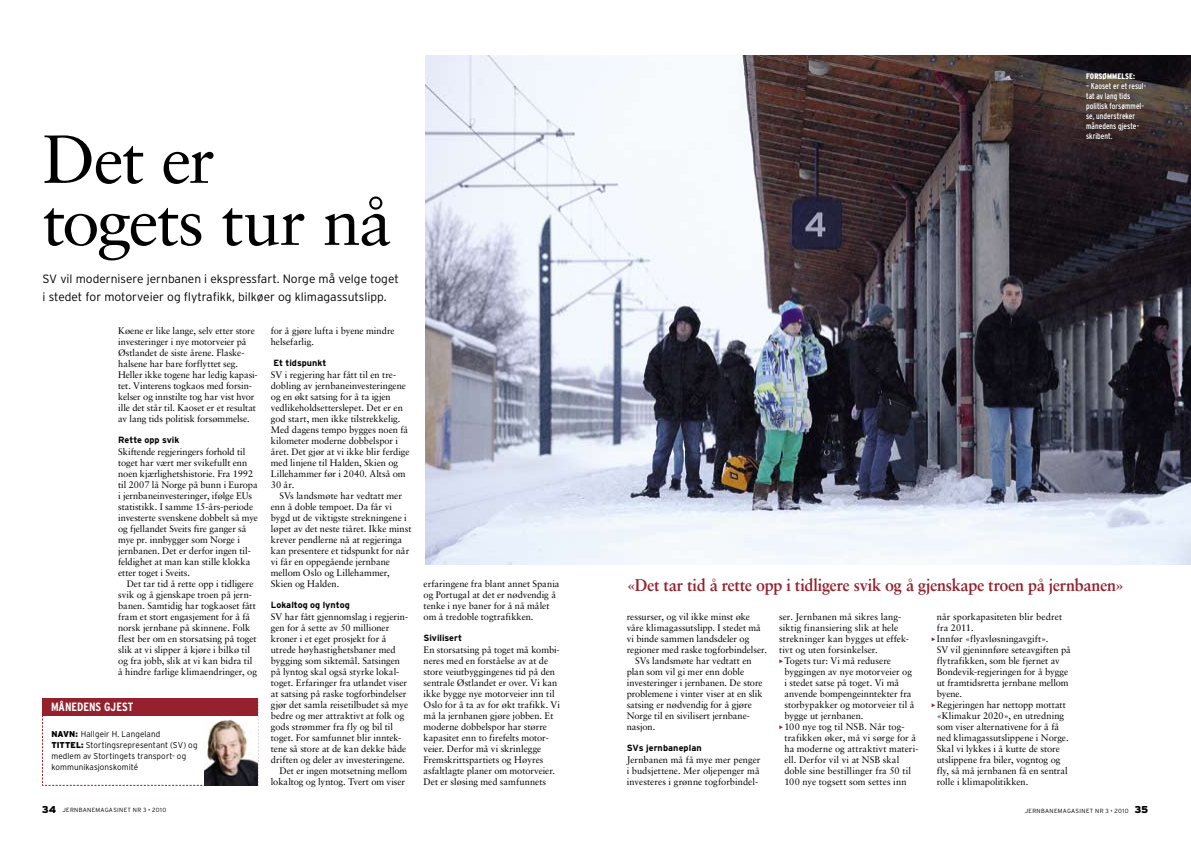
<style>
.page{position:relative;width:1191px;height:842px;background:#fff}
.page>*{position:absolute;margin:0;border:0;box-sizing:border-box;transform-origin:0 0}
.t1{font:68px/62px "Sabon";letter-spacing:-.03em;color:#000}
.t2{font:700 17px "Sabon";letter-spacing:-.015em;color:#94212d;scale:.95 1}
.t3{font:300 12px/18px "Interstate";color:#000}
.t4{font:700 condensed 12px "Interstate";color:#fff}
.t5{font:9.5px/11px "Sabon";letter-spacing:-.005em;color:#000}
.t6{font:9.5px "Sabon";letter-spacing:.015em;color:#000}
.t7{font:700 9px "Interstate";color:#000}
.t8{font:300 8.5px/11px "Interstate";letter-spacing:.015em;color:#000;scale:.95 1}
.t9{font:condensed 8.5px/10px "Interstate";color:#fff;scale:.95 1}
.t10{font:900 condensed 8px "Interstate";letter-spacing:.015em;color:#fff;scale:.95 1}
.t11{font:300 6px "Interstate";letter-spacing:.055em;color:#000}
.s1{font-weight:900}
.s2{font-weight:900;font-size:10px}
</style>
<div class="page">
<svg style="left:42px;top:698px;width:216px;height:88px"></svg>
<img style="left:205px;top:715px;width:52px;height:70px">
<div style="left:43px;top:698px;width:215px;height:17px;background:#94212d"></div>
<img style="left:425px;top:55px;width:766px;height:509px">
<h1 class="t1" style="left:43px;top:128px;width:352px">Det er togets tur nå</h1>
<p class="t3" style="left:43px;top:269px;width:358px">SV vil modernisere jernbanen i ekspressfart. Norge må velge toget i stedet for motorveier og flytrafikk, bilkøer og klimagassutslipp.</p>
<p class="t5" style="left:118px;top:325px;width:141px">Køene er like lange, selv etter store investeringer i nye motorveier på Østlandet de siste årene. Flaske&shy;halsene har bare forflyttet seg.<br>Heller ikke togene har ledig kapasi&shy;tet. Vinterens togkaos med forsin&shy;kelser og innstilte tog har vist hvor ille det står til. Kaoset er et resultat av lang tids politisk forsømmelse.</p>
<p class="t7" style="left:118px;top:435px;width:63px">Rette opp svik</p>
<p class="t5" style="left:118px;top:446px;width:141px">Skiftende regjeringers forhold til toget har vært mer svikefullt enn noen kjærlighetshistorie. Fra 1992 til 2007 lå Norge på bunn i Europa i jernbaneinvesteringer, ifølge EUs statistikk. I samme 15-års-periode investerte svenskene dobbelt så mye og fjellandet Sveits fire ganger så mye pr. innbygger som Norge i jernbanen. Det er derfor ingen til&shy;feldighet at man kan stille klokka etter toget i Sveits.</p>
<p class="t5" style="left:118px;top:578px;width:140px;text-indent:9px">Det tar tid å rette opp i tidligere svik og å gjenskape troen på jern&shy;banen. Samtidig har togkaoset fått fram et stort engasjement for å få norsk jernbane på skinnene. Folk flest ber om en storsatsing på toget slik at vi slipper å kjøre i bilkø til og fra jobb, slik at vi kan bidra til å hindre farlige klimaendringer, og</p>
<p class="t4" style="left:51px;top:700px;width:84px">MÅNEDENS GJEST</p>
<p class="t8" style="left:51px;top:729px;width:116px"><span class="s1">NAVN:</span> Hallgeir H. Langeland<br><span class="s1">TITTEL</span></p>
<p class="t8" style="left:51px;top:740px;width:155px;text-indent:30px"><span class="s1">:</span> Stortingsrepresentant (SV) og medlem av Stortingets transport- og kommunikasjonskomité</p>
<p class="t5" style="left:271px;top:325px;width:125px">for å gjøre lufta i byene mindre helsefarlig.</p>
<p class="t7" style="left:273px;top:358px;width:55px">Et tidspunkt</p>
<p class="t5" style="left:271px;top:369px;width:140px">SV i regjering har fått til en tre&shy;dobling av jernbaneinvesteringene og en økt satsing for å ta igjen vedlikeholdsetterslepet. Det er en god start, men ikke tilstrekkelig.<br>Med dagens tempo bygges noen få kilometer moderne dobbelspor i året. Det gjør at vi ikke blir ferdige med linjene til Halden, Skien og<br>Lillehammer før i 2040. Altså om<br>30 år.</p>
<p class="t5" style="left:271px;top:490px;width:142px;text-indent:9px">SVs landsmøte har vedtatt mer enn å doble tempoet. Da får vi bygd ut de viktigste strekningene i løpet av det neste tiåret. Ikke minst krever pendlerne nå at regjeringa kan presentere et tidspunkt for når vi får en oppegående jernbane mellom Oslo og Lillehammer,<br>Skien og Halden.</p>
<p class="t7" style="left:271px;top:600px;width:80px">Lokaltog og lyntog</p>
<p class="t5" style="left:271px;top:611px;width:139px">SV har fått gjennomslag i regjerin-</p>
<p class="t5" style="left:271px;top:622px;width:120px">gen for å sette av 50 millioner</p>
<p class="t5" style="left:271px;top:633px;width:117px">kroner i et eget prosjekt for å</p>
<p class="t5" style="left:271px;top:644px;width:126px">utrede høyhastighetsbaner med</p>
<p class="t5" style="left:271px;top:655px;width:131px">bygging som siktemål. Satsingen</p>
<p class="t5" style="left:271px;top:666px;width:129px">på lyntog skal også styrke lokal-</p>
<p class="t5" style="left:271px;top:677px;width:138px">toget. Erfaringer fra utlandet viser</p>
<p class="t5" style="left:271px;top:688px;width:137px">at satsing på raske togforbindelser</p>
<p class="t5" style="left:271px;top:699px;width:139px">gjør det samla reisetilbudet så mye</p>
<p class="t5" style="left:271px;top:710px;width:135px">bedre og mer attraktivt at folk og</p>
<p class="t5" style="left:271px;top:721px;width:124px">gods strømmer fra fly og bil til</p>
<p class="t5" style="left:271px;top:732px;width:132px">toget. For samfunnet blir inntek-</p>
<p class="t5" style="left:271px;top:743px;width:137px">tene så store at de kan dekke både</p>
<p class="t5" style="left:271px;top:754px;width:136px">driften og deler av investeringene.</p>
<p class="t5" style="left:279px;top:765px;width:129px">Det er ingen motsetning mellom</p>
<p class="t5" style="left:271px;top:776px;width:136px">lokaltog og lyntog. Tvert om viser</p>
<p class="t5" style="left:423px;top:578px;width:137px">erfaringene fra blant annet Spania og Portugal at det er nødvendig å tenke i nye baner for å nå målet om å tredoble togtrafikken.</p>
<p class="t7" style="left:423px;top:633px;width:40px">Sivilisert</p>
<p class="t5" style="left:423px;top:644px;width:138px">En storsatsing på toget må kombi&shy;neres med en forståelse av at de store veiutbyggingenes tid på den sentrale Østlandet er over. Vi kan ikke bygge nye motorveier inn til<br>Oslo for å ta av for økt trafikk. Vi må la jernbanen gjøre jobben. Et moderne dobbelspor har større kapasitet enn to firefelts motor&shy;veier. Derfor må vi skrinlegge<br>Fremskrittspartiets og Høyres asfaltlagte planer om motorveier.<br>Det er sløsing med samfunnets</p>
<p class="t10" style="left:1086px;top:71px;width:53px">FORSØMMELSE:</p>
<p class="t9" style="left:1086px;top:81px;width:65px">– Kaoset er et resul&shy;tat av lang tids politisk forsømmel&shy;se, understreker månedens gjeste&shy;skribent.</p>
<h2 class="t2" style="left:626px;top:575px;width:525px">«Det tar tid å rette opp i tidligere svik og å gjenskape troen på jernbanen»</h2>
<p class="t5" style="left:626px;top:611px;width:125px">ressurser, og vil ikke minst øke</p>
<p class="t5" style="left:626px;top:622px;width:136px">våre klimagassutslipp. I stedet må</p>
<p class="t5" style="left:626px;top:633px;width:124px">vi binde sammen landsdeler og</p>
<p class="t5" style="left:626px;top:644px;width:142px">regioner med raske togforbindelser.</p>
<p class="t5" style="left:635px;top:655px;width:118px">SVs landsmøte har vedtatt en</p>
<p class="t5" style="left:626px;top:666px;width:119px">plan som vil gi mer enn doble</p>
<p class="t5" style="left:626px;top:677px;width:137px">investeringer i jernbanen. De store</p>
<p class="t5" style="left:626px;top:688px;width:138px">problemene i vinter viser at en slik</p>
<p class="t5" style="left:626px;top:699px;width:127px">satsing er nødvendig for å gjøre</p>
<p class="t5" style="left:626px;top:710px;width:124px">Norge til en sivilisert jernbane-</p>
<p class="t5" style="left:626px;top:721px;width:30px">nasjon.</p>
<p class="t7" style="left:626px;top:743px;width:77px">SVs jernbaneplan</p>
<p class="t5" style="left:626px;top:754px;width:135px;text-align:justify">Jernbanen må få mye mer penger i budsjettene. Mer oljepenger må investeres i grønne togforbindel-</p>
<p class="t5" style="left:779px;top:611px;width:123px">ser. Jernbanen må sikres lang-</p>
<p class="t6" style="left:779px;top:622px;width:121px">siktig finansiering slik at hele</p>
<p class="t5" style="left:779px;top:633px;width:131px">strekninger kan bygges ut effek-</p>
<p class="t5" style="left:779px;top:644px;width:100px">tivt og uten forsinkelser.</p>
<p class="t5" style="left:784px;top:655px;width:108px">Togets tur: Vi må redusere</p>
<p class="t5" style="left:784px;top:666px;width:129px">byggingen av nye motorveier og</p>
<p class="t5" style="left:784px;top:677px;width:116px">i stedet satse på toget. Vi må</p>
<p class="t5" style="left:784px;top:688px;width:129px">anvende bompengeinntekter fra</p>
<p class="t5" style="left:784px;top:699px;width:132px">storbypakker og motorveier til å</p>
<p class="t5" style="left:784px;top:710px;width:81px">bygge ut jernbanen.</p>
<p class="t5" style="left:784px;top:721px;width:121px">100 nye tog til NSB. Når tog-</p>
<p class="t5" style="left:784px;top:732px;width:133px">trafikken øker, må vi sørge for å</p>
<p class="t5" style="left:784px;top:743px;width:136px">ha moderne og attraktivt materi-</p>
<p class="t6" style="left:784px;top:754px;width:116px">ell. Derfor vil vi at NSB skal</p>
<p class="t5" style="left:784px;top:765px;width:128px">doble sine bestillinger fra 50 til</p>
<p class="t5" style="left:784px;top:776px;width:124px">100 nye togsett som settes inn</p>
<p class="t5" style="left:936px;top:611px;width:135px">når sporkapasiteten blir bedret fra 2011.<br>Innfør «flyavløsningavgift».<br>SV vil gjeninnføre seteavgiften på flytrafikken, som ble fjernet av<br>Bondevik-regjeringen for å bygge ut framtidsretta jernbane mellom byene.<br>Regjeringen har nettopp mottatt «Klimakur 2020», en utredning som viser alternativene for å få ned klimagassutslippene i Norge.<br>Skal vi lykkes i å kutte de store utslippene fra biler, vogntog og fly, så må jernbanen få en sentral rolle i klimapolitikken.</p>
<p class="t11" style="left:42px;top:807px;width:126px"><span class="s2">34</span> jernbanemagasinet NR 3 • 2010</p>
<p class="t11" style="left:1024px;top:807px;width:125px">jernbanemagasinet NR 3 • 2010 <span class="s2">35</span></p>
</div>
